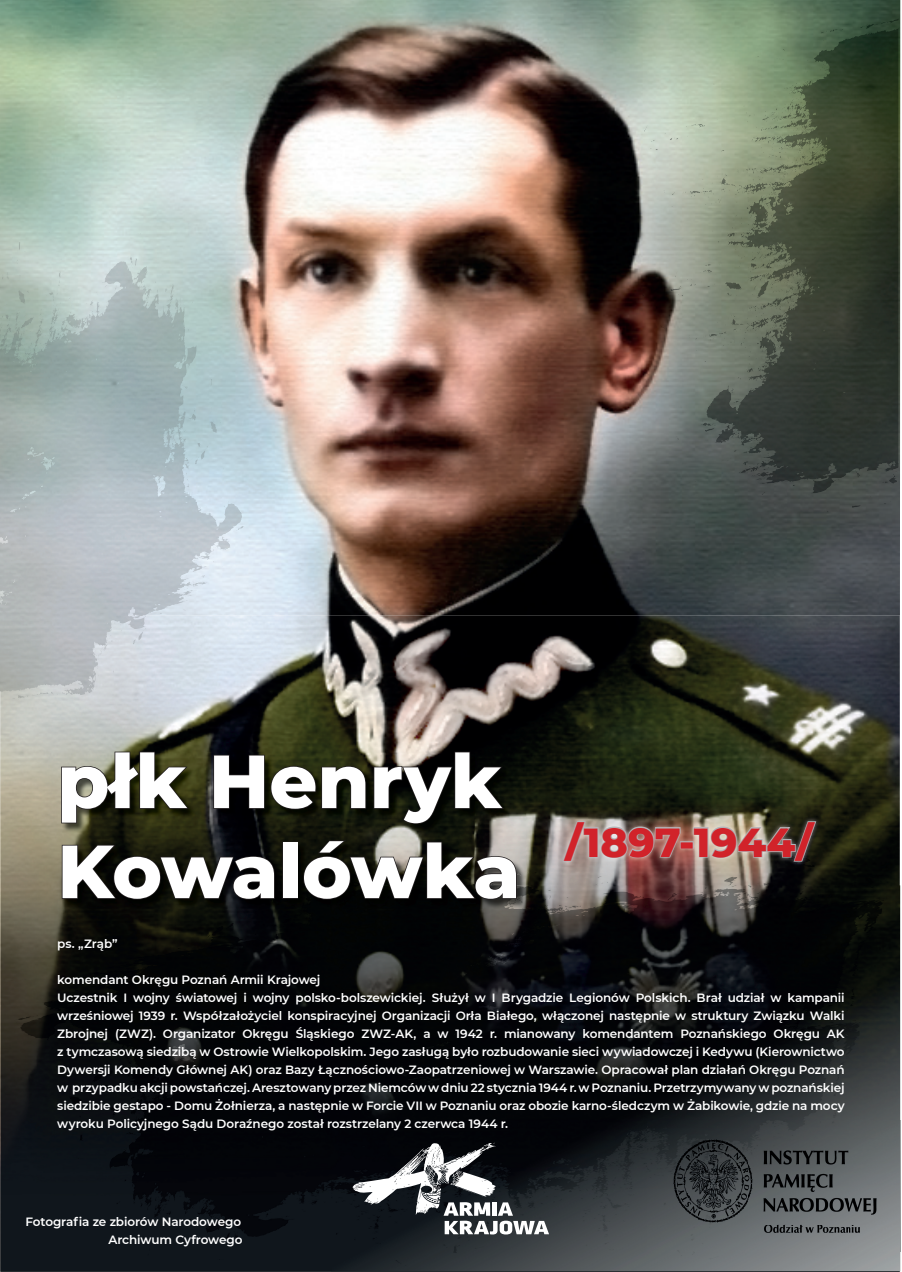
<style>
.page{position:relative;width:902px;height:1272px;background:#fff}
.page>*{position:absolute;margin:0;border:0;box-sizing:border-box;transform-origin:0 0}
.t1{font:800 75px/90px "Montserrat";color:#fff}
.t2{font:800 41.25px "Montserrat";color:#d1232a}
.t3{font:600 12px/18px "Montserrat";letter-spacing:-.01em;color:#fff}
</style>
<div class="page">
<img style="left:0;top:0;width:900px;height:1271px">
<img style="left:1px;top:615px;width:898px;height:656px">
<img style="left:526px;top:856px;width:289px;height:29px">
<img style="left:5px;top:227px;width:172px;height:40px">
<img style="left:331px;top:885px;width:569px;height:386px">
<img style="left:826px;top:18px;width:72px;height:33px">
<img style="left:62px;top:752px;width:299px;height:156px">
<img style="left:474px;top:752px;width:52px;height:133px">
<img style="left:517px;top:872px;width:4px;height:10px">
<img style="left:331px;top:885px;width:195px;height:23px">
<svg style="left:60px;top:751px;width:130px;height:73px;background:#3e3f2b"></svg>
<svg style="left:212px;top:754px;width:155px;height:56px;background:#14160b"></svg>
<svg style="left:373px;top:751px;width:132px;height:73px;background:#191a15"></svg>
<svg style="left:61px;top:844px;width:214px;height:56px;background:#0f100b"></svg>
<div style="left:282px;top:841px;width:16px;height:57px;border:2px solid #231f20"></div>
<svg style="left:302px;top:839px;width:215px;height:61px;background:#2a2925"></svg>
<img style="left:558px;top:816px;width:262px;height:50px">
<img style="left:785px;top:862px;width:30px;height:4px">
<svg style="left:562px;top:820px;width:119px;height:42px;background:#b3a19c"></svg>
<div style="left:680px;top:841px;width:13px;height:7px;border:2px solid #b2b3b7"></div>
<svg style="left:692px;top:820px;width:125px;height:42px;background:#9a948a"></svg>
<svg style="left:351px;top:1142px;width:198px;height:92px"></svg>
<img style="left:647px;top:1120px;width:254px;height:131px">
<h1 class="t1" style="left:57px;top:732px;width:464px">płk Henryk<br>Kowalówka</h1>
<h2 class="t2" style="left:565px;top:811px;width:249px">/1897-1944/</h2>
<p class="t3" style="left:57px;top:934px;width:62px">ps. „Zrąb”</p>
<p class="t3" style="left:57px;top:970px;width:788px">komendant Okręgu Poznań Armii Krajowej<br>Uczestnik I wojny światowej i wojny polsko-bolszewickiej. Służył w I Brygadzie Legionów Polskich. Brał udział w kampanii wrześniowej 1939 r. Współzałożyciel konspiracyjnej Organizacji Orła Białego, włączonej następnie w struktury Związku Walki Zbrojnej (ZWZ). Organizator Okręgu Śląskiego ZWZ-AK, a w 1942 r. mianowany komendantem Poznańskiego Okręgu AK z tymczasową siedzibą w Ostrowie Wielkopolskim. Jego zasługą było rozbudowanie sieci wywiadowczej i Kedywu (Kierownictwo Dywersji Komendy Głównej AK) oraz Bazy Łącznościowo-Zaopatrzeniowej w Warszawie. Opracował plan działań Okręgu Poznań w przypadku akcji powstańczej. Aresztowany przez Niemców w dniu 22 stycznia 1944 r. w Poznaniu. Przetrzymywany w poznańskiej siedzibie gestapo - Domu Żołnierza, a następnie w Forcie VII w Poznaniu oraz obozie karno-śledczym w Żabikowie, gdzie na mocy wyroku Policyjnego Sądu Doraźnego został rozstrzelany 2 czerwca 1944 r.</p>
<p class="t3" style="left:26px;top:1211px;width:218px;text-align:right">Fotografia ze zbiorów Narodowego<br>Archiwum Cyfrowego</p>
</div>
